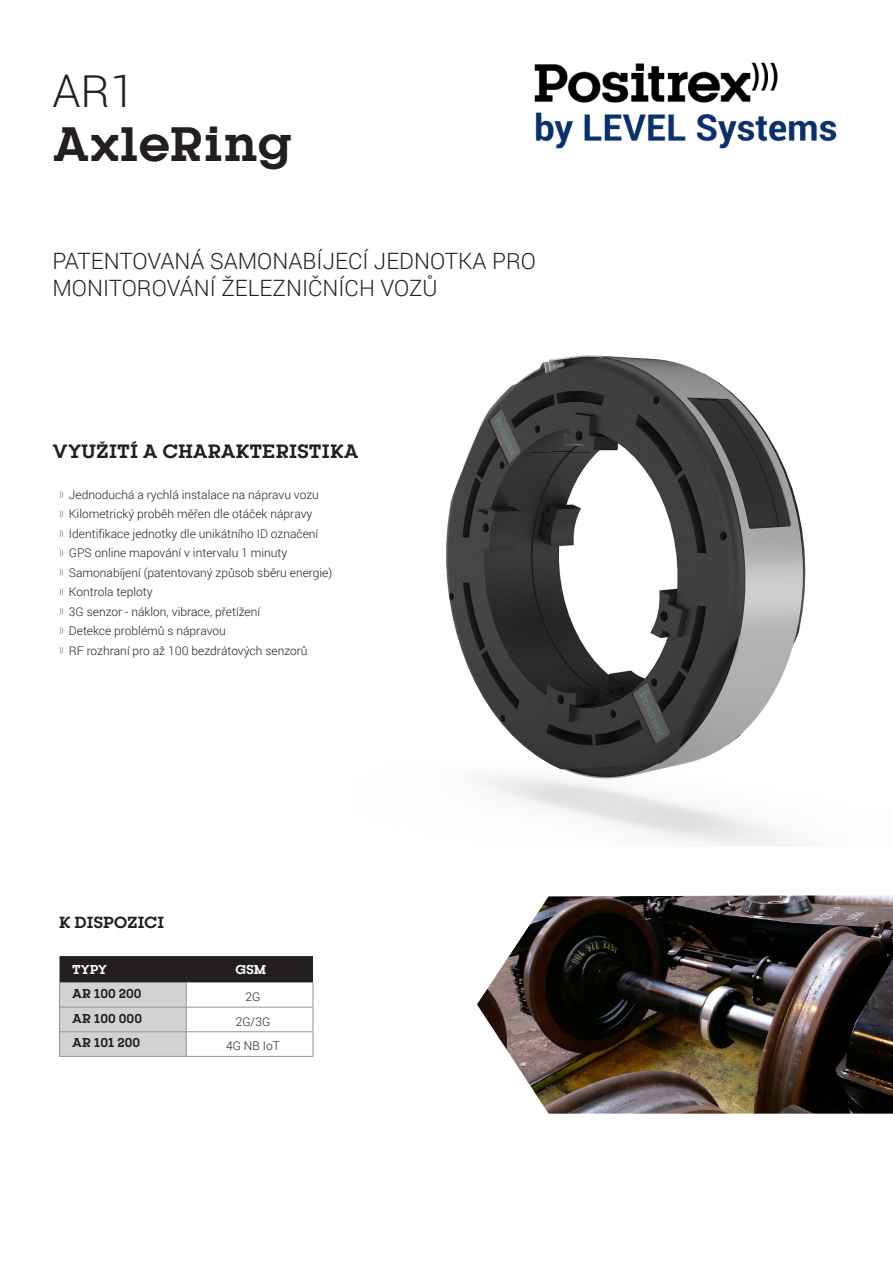
<style>
.page{position:relative;width:893px;height:1263px;background:#fff}
.page>*{position:absolute;margin:0;border:0;box-sizing:border-box;transform-origin:0 0}
.t1{font:700 45px "Kettering 105";color:#231f20}
.t2{font:300 45px "Roboto";color:#231f20}
.t3{font:300 22.5px/27px "Roboto";color:#231f20}
.t4{font:700 18px "Kettering 105";color:#231f20}
.t5{font:700 15px "Kettering 105";color:#231f20}
.t6{font:300 12px "Roboto";color:#231f20}
.t7{font:700 12px "Kettering 105";color:#231f20}
.t8{font:700 12px "Kettering 105";color:#fff}
</style>
<div class="page">
<img style="left:446px;top:355px;width:360px;height:492px">
<svg style="left:59px;top:956px;width:255px;height:100px"></svg>
<hr style="left:59px;top:1056px;width:127px;height:1px;background:#939598">
<hr style="left:186px;top:1056px;width:127px;height:1px;background:#939598">
<img style="left:477px;top:895px;width:416px;height:219px">
<img style="left:534px;top:62px;width:303px;height:87px">
<svg style="left:59px;top:491px;width:4px;height:7px"></svg>
<svg style="left:59px;top:511px;width:4px;height:6px"></svg>
<svg style="left:59px;top:530px;width:4px;height:7px"></svg>
<svg style="left:59px;top:549px;width:4px;height:7px"></svg>
<svg style="left:59px;top:569px;width:4px;height:7px"></svg>
<svg style="left:59px;top:588px;width:4px;height:7px"></svg>
<svg style="left:59px;top:608px;width:4px;height:7px"></svg>
<svg style="left:59px;top:627px;width:4px;height:7px"></svg>
<svg style="left:59px;top:647px;width:4px;height:7px"></svg>
<p class="t2" style="left:52px;top:60px;width:84px">AR1</p>
<p class="t1" style="left:52px;top:116px;width:242px">AxleRing</p>
<p class="t3" style="left:52px;top:247px;width:485px">PATENTOVANÁ SAMONABÍJECÍ JEDNOTKA PRO<br>MONITOROVÁNÍ ŽELEZNIČNÍCH VOZŮ</p>
<p class="t4" style="left:52px;top:440px;width:308px">VYUŽITÍ A CHARAKTERISTIKA</p>
<p class="t6" style="left:69px;top:486px;width:251px">Jednoduchá a rychlá instalace na nápravu vozu</p>
<p class="t6" style="left:69px;top:506px;width:245px">Kilometrický proběh měřen dle otáček nápravy</p>
<p class="t6" style="left:69px;top:525px;width:251px">Identifikace jednotky dle unikátního ID označení</p>
<p class="t6" style="left:69px;top:545px;width:220px">GPS online mapování v intervalu 1 minuty</p>
<p class="t6" style="left:69px;top:564px;width:265px">Samonabíjení (patentovaný způsob sběru energie)</p>
<p class="t6" style="left:69px;top:584px;width:85px">Kontrola teploty</p>
<p class="t6" style="left:69px;top:603px;width:193px">3G senzor - náklon, vibrace, přetížení</p>
<p class="t6" style="left:69px;top:623px;width:158px">Detekce problémů s nápravou</p>
<p class="t6" style="left:69px;top:642px;width:240px">RF rozhraní pro až 100 bezdrátových senzorů</p>
<p class="t5" style="left:59px;top:914px;width:106px">K DISPOZICI</p>
<p class="t8" style="left:72px;top:962px;width:36px">TYPY</p>
<p class="t8" style="left:235px;top:962px;width:32px">GSM</p>
<p class="t7" style="left:72px;top:986px;width:71px">AR 100 200</p>
<p class="t6" style="left:246px;top:988px;width:16px">2G</p>
<p class="t7" style="left:72px;top:1011px;width:71px">AR 100 000</p>
<p class="t6" style="left:236px;top:1013px;width:36px">2G/3G</p>
<p class="t7" style="left:72px;top:1035px;width:69px">AR 101 200</p>
<p class="t6" style="left:226px;top:1038px;width:55px">4G NB IoT</p>
</div>
